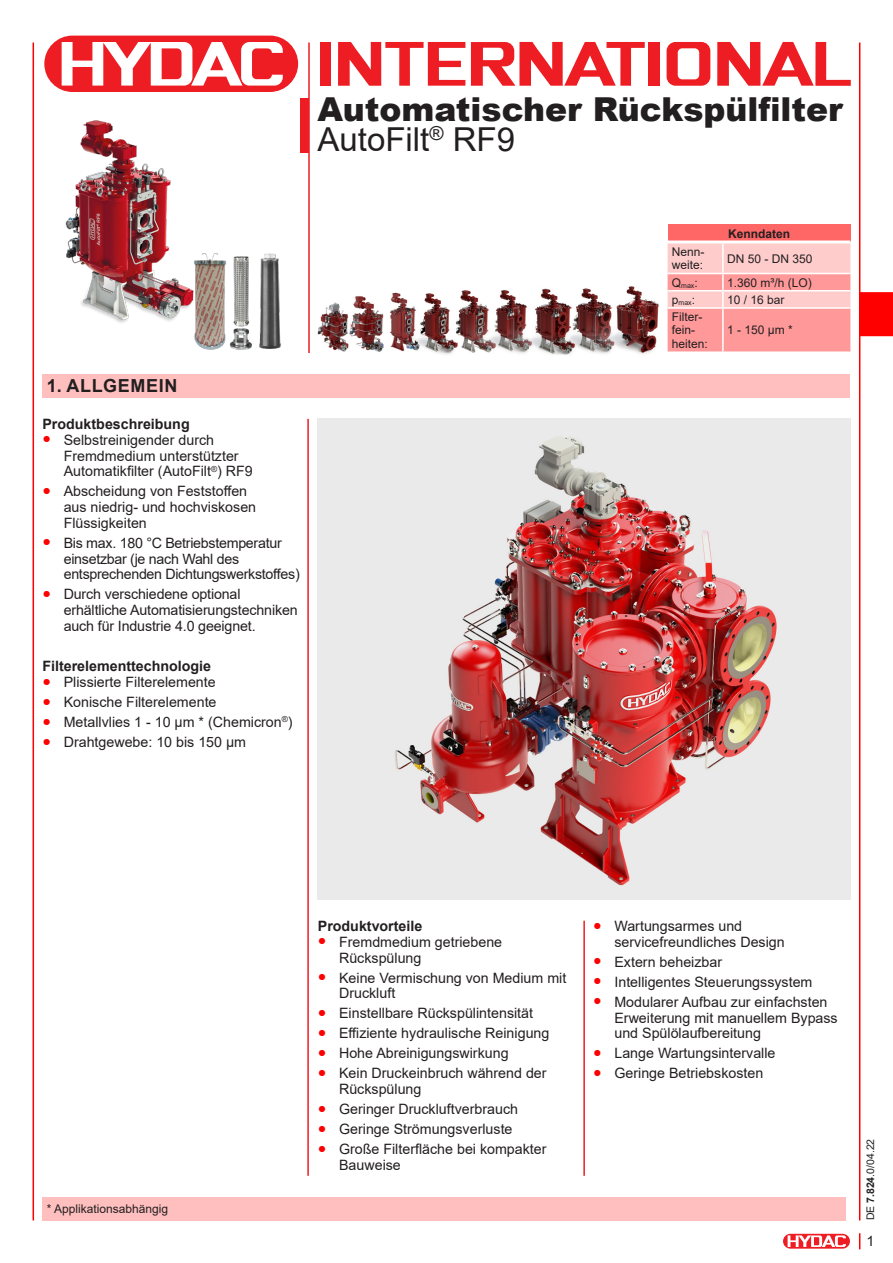
<style>
.page{position:relative;width:893px;height:1263px;background:#fff}
.page>*{position:absolute;margin:0;border:0;box-sizing:border-box;transform-origin:0 0}
.Titelseite_Titel_1{font:900 33px "Arial";color:#231f20}
.Titelseite_Titel_2{font:33px "Arial";color:#231f20}
.Titel_1{font:700 18px "Arial";letter-spacing:.035em;color:#231f20}
.t1{font:14.25px/15.8px "Arial";color:#231f20}
.t2{font:14.25px/15.8px "Arial";letter-spacing:-.02em;color:#231f20}
.Titel_3{font:700 14.25px "Arial";color:#231f20}
.Text{font:12px/13.5px "Arial";color:#231f20}
.Bildbeschriftung{font:12px "Arial";color:#231f20}
.Titel_3-2{font:700 12px "Arial";color:#231f20}
.t3{font:10.5px "Arial";color:#231f20}
.Text-2{font:7.05px "Arial";color:#231f20}
.s1{color:#f00}
.s2{font-size:12px}
.s3{font-weight:700}
</style>
<div class="page">
<div style="left:859px;top:291px;width:34px;height:47px;background:#f00"></div>
<hr style="left:859px;top:289px;width:34px;height:3px;background:#fff">
<hr style="left:859px;top:336px;width:34px;height:3px;background:#fff">
<hr style="left:33px;top:43px;width:1px;height:1177px;background:#f00">
<hr style="left:859px;top:43px;width:1px;height:1177px;background:#f00">
<div style="left:782px;top:1233px;width:68px;height:16px;border:1px solid #fff;border-radius:7px"></div>
<svg style="left:783px;top:1234px;width:67px;height:14px"></svg>
<svg style="left:788px;top:1235px;width:58px;height:12px"></svg>
<svg style="left:859px;top:1233px;width:1px;height:16px"></svg>
<div style="left:42px;top:33px;width:258px;height:61px;border:4px solid #fff;border-radius:28px"></div>
<div style="left:44px;top:36px;width:254px;height:56px;background:#ee1d23;border-radius:28px"></div>
<svg style="left:62px;top:42px;width:221px;height:44px"></svg>
<div style="left:321px;top:42px;width:10px;height:44px;background:#ee1d23"></div>
<svg style="left:338px;top:42px;width:127px;height:44px"></svg>
<div style="left:648px;top:42px;width:11px;height:44px;background:#ee1d23"></div>
<svg style="left:667px;top:42px;width:43px;height:44px"></svg>
<svg style="left:717px;top:42px;width:134px;height:44px"></svg>
<svg style="left:471px;top:42px;width:174px;height:44px"></svg>
<img style="left:65px;top:120px;width:125px;height:203px">
<div style="left:43px;top:374px;width:807px;height:24px;background:#ffbfbf"></div>
<img style="left:190px;top:253px;width:91px;height:97px">
<hr style="left:308px;top:43px;width:2px;height:310px;background:#ee1d23">
<hr style="left:307px;top:419px;width:2px;height:757px;background:#ee1d23">
<hr style="left:583px;top:921px;width:2px;height:255px;background:#ee1d23">
<div style="left:300px;top:99px;width:9px;height:54px;background:#ee1d23"></div>
<img style="left:317px;top:281px;width:351px;height:74px">
<div style="left:668px;top:225px;width:182px;height:17px;background:#f66"></div>
<hr style="left:668px;top:240px;width:55px;height:3px;background:#fff">
<hr style="left:723px;top:240px;width:127px;height:3px;background:#fff">
<svg style="left:668px;top:243px;width:182px;height:108px;background:#ffb0b0"></svg>
<hr style="left:722px;top:309px;width:2px;height:42px;background:#fff">
<hr style="left:668px;top:273px;width:55px;height:1px;background:#fff">
<hr style="left:723px;top:273px;width:127px;height:1px;background:#fff">
<hr style="left:668px;top:290px;width:55px;height:1px;background:#fff">
<hr style="left:723px;top:290px;width:127px;height:1px;background:#fff">
<hr style="left:668px;top:307px;width:55px;height:2px;background:#fff">
<hr style="left:723px;top:307px;width:127px;height:2px;background:#fff">
<div style="left:42px;top:1197px;width:804px;height:23px;background:#ffbfbf"></div>
<img style="left:318px;top:419px;width:532px;height:480px">
<p class="Titelseite_Titel_1" style="left:317px;top:86px;width:527px">Automatischer Rückspülfilter</p>
<p class="Titelseite_Titel_2" style="left:317px;top:117px;width:199px">AutoFilt<sup>®</sup> RF9</p>
<p class="Titel_1" style="left:47px;top:373px;width:132px">1. ALLGEMEIN</p>
<p class="Titel_3" style="left:42px;top:414px;width:149px">Produktbeschreibung</p>
<p class="t1" style="left:64px;top:432px;width:191px;text-indent:-21px"><span class="s1">●</span> Selbstreinigender durch<br>Fremdmedium unterstützter<br>Automatikfilter (AutoFilt<sup>®</sup>) RF9</p>
<p class="t1" style="left:64px;top:483px;width:194px;text-indent:-21px"><span class="s1">●</span> Abscheidung von Feststoffen aus niedrig- und hochviskosen<br>Flüssigkeiten</p>
<p class="t2" style="left:64px;top:535px;width:238px;text-indent:-21px"><span class="s1">●</span> Bis max. 180 °C Betriebstemperatur einsetzbar (je nach Wahl des entsprechenden Dichtungswerkstoffes)</p>
<p class="t1" style="left:64px;top:586px;width:236px;text-indent:-21px"><span class="s1">●</span> Durch verschiedene optional erhältliche Automatisierungstechniken auch für Industrie 4.0 geeignet.</p>
<p class="Titel_3" style="left:42px;top:656px;width:170px">Filterelementtechnologie</p>
<p class="t1" style="left:42px;top:674px;width:175px"><span class="s1">●</span> Plissierte Filterelemente</p>
<p class="t1" style="left:42px;top:694px;width:176px"><span class="s1">●</span> Konische Filterelemente</p>
<p class="t1" style="left:42px;top:714px;width:252px"><span class="s1">●</span> Metallvlies 1 - 10 µm * (Chemicron<sup>®</sup>)</p>
<p class="t1" style="left:42px;top:734px;width:205px"><span class="s1">●</span> Drahtgewebe: 10 bis 150 µm</p>
<p class="Titel_3-2" style="left:728px;top:225px;width:64px">Kenndaten</p>
<p class="Text" style="left:672px;top:245px;width:34px">Nenn&shy;weite:</p>
<p class="Text" style="left:727px;top:251px;width:87px">DN 50 - DN 350</p>
<p class="Text-2" style="left:672px;top:280px;width:27px"><span class="s2">Q</span>max<span class="s2">:</span></p>
<p class="Text" style="left:727px;top:275px;width:86px">1.360 m³/h (LO)</p>
<p class="Text-2" style="left:672px;top:297px;width:25px"><span class="s2">p</span>max<span class="s2">:</span></p>
<p class="Text" style="left:727px;top:293px;width:59px">10 / 16 bar</p>
<p class="Text" style="left:672px;top:310px;width:38px">Filter&shy;fein&shy;heiten:</p>
<p class="Text" style="left:727px;top:323px;width:67px">1 - 150 µm *</p>
<p class="Bildbeschriftung" style="left:47px;top:1201px;width:123px">* Applikationsabhängig</p>
<p class="Titel_3" style="left:318px;top:916px;width:106px">Produktvorteile</p>
<p class="t1" style="left:339px;top:934px;width:165px;text-indent:-21px"><span class="s1">●</span> Fremdmedium getriebene<br>Rückspülung</p>
<p class="t1" style="left:339px;top:969px;width:229px;text-indent:-21px"><span class="s1">●</span> Keine Vermischung von Medium mit<br>Druckluft</p>
<p class="t1" style="left:318px;top:1005px;width:217px"><span class="s1">●</span> Einstellbare Rückspülintensität</p>
<p class="t1" style="left:318px;top:1025px;width:233px"><span class="s1">●</span> Effiziente hydraulische Reinigung</p>
<p class="t1" style="left:318px;top:1045px;width:192px"><span class="s1">●</span> Hohe Abreinigungswirkung</p>
<p class="t1" style="left:339px;top:1065px;width:209px;text-indent:-21px"><span class="s1">●</span> Kein Druckeinbruch während der<br>Rückspülung</p>
<p class="t1" style="left:318px;top:1101px;width:202px"><span class="s1">●</span> Geringer Druckluftverbrauch</p>
<p class="t1" style="left:318px;top:1121px;width:196px"><span class="s1">●</span> Geringe Strömungsverluste</p>
<p class="t1" style="left:339px;top:1141px;width:209px;text-indent:-21px"><span class="s1">●</span> Große Filterfläche bei kompakter<br>Bauweise</p>
<p class="t1" style="left:614px;top:918px;width:172px;text-indent:-21px"><span class="s1">●</span> Wartungsarmes und servicefreundliches Design</p>
<p class="t1" style="left:593px;top:954px;width:130px"><span class="s1">●</span> Extern beheizbar</p>
<p class="t1" style="left:593px;top:974px;width:221px"><span class="s1">●</span> Intelligentes Steuerungssystem</p>
<p class="t1" style="left:614px;top:994px;width:225px;text-indent:-21px"><span class="s1">●</span> Modularer Aufbau zur einfachsten<br>Erweiterung mit manuellem Bypass und Spülölaufbereitung</p>
<p class="t1" style="left:593px;top:1045px;width:184px"><span class="s1">●</span> Lange Wartungsintervalle</p>
<p class="t1" style="left:593px;top:1065px;width:172px"><span class="s1">●</span> Geringe Betriebskosten</p>
<p class="t3" style="left:863px;top:1220px;width:83px;rotate:-90deg">DE <span class="s3">7.824</span>.0/04.22</p>
<p class="t1" style="left:867px;top:1233px;width:9px">1</p>
</div>
